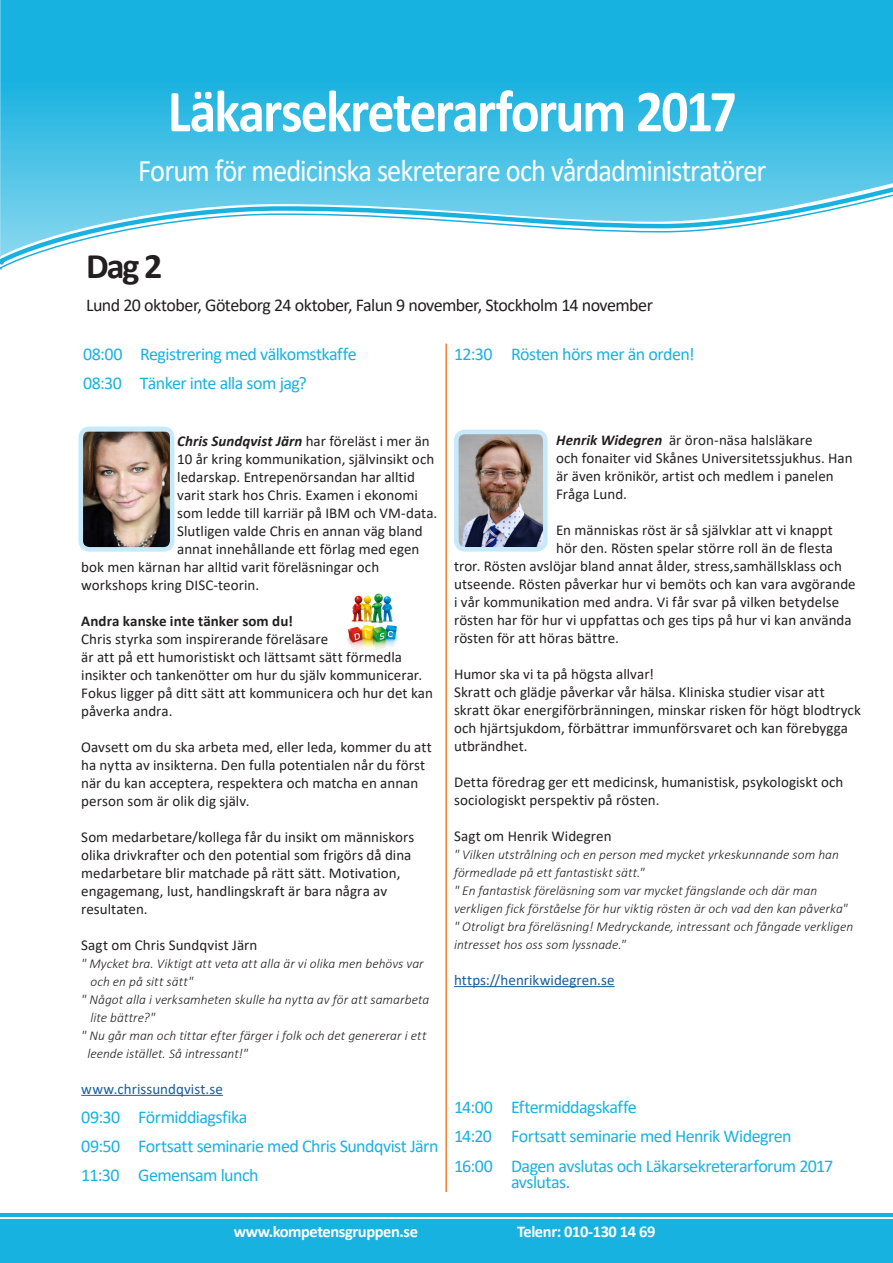
<style>
.page{position:relative;width:893px;height:1263px;background:#fff}
.page>*{position:absolute;margin:0;border:0;box-sizing:border-box;transform-origin:0 0}
.t1{font:700 60px "Calibri";letter-spacing:-.035em;color:#fff;scale:.9 1}
.t2{font:700 36px "Calibri";color:#231f20}
.t3{font:31.5px "Calibri";letter-spacing:-.035em;color:#fff;scale:.9 1}
.Rubbe{font:18px/16.5px "Calibri";letter-spacing:-.03em;color:#18b2e0}
.t4{font:18px "Calibri";letter-spacing:-.03em;color:#231f20}
.t5{font:700 16.5px "Calibri";letter-spacing:-.025em;color:#fff}
.Bröd{font:15px/18px "Calibri";color:#231f20}
.Bröd-2{font:15px "Calibri";letter-spacing:.005em;color:#175d9e}
.Bröd-3{font:italic 300 13.5px/18px "Calibri";letter-spacing:.005em;color:#231f20}
.s1{font-weight:700;font-style:italic}
.s2{font-weight:700}
</style>
<div class="page">
<svg style="left:0;top:0;width:893px;height:177px;background:#29b7e2"></svg>
<div style="left:0;top:177px;width:893px;height:9px;background:#5ac8e8"></div>
<svg style="left:0;top:186px;width:893px;height:84px"></svg>
<hr style="left:445px;top:344px;width:2px;height:848px;background:#f48026">
<div style="left:0;top:1220px;width:893px;height:43px;background:#18b2e0"></div>
<hr style="left:0;top:1213px;width:893px;height:3px;background:#18b2e0">
<hr style="left:454px;top:986px;width:161px;height:1px;background:#175d9e">
<img style="left:460px;top:436px;width:82px;height:110px">
<div style="left:454px;top:430px;width:94px;height:122px;border:5px solid #c6eafa;border-radius:9px"></div>
<hr style="left:81px;top:1095px;width:142px;height:1px;background:#175d9e">
<img style="left:85px;top:432px;width:83px;height:114px">
<div style="left:79px;top:426px;width:95px;height:126px;border:5px solid #c6eafa;border-radius:9px"></div>
<img style="left:347px;top:593px;width:51px;height:57px">
<p class="t1" style="left:168px;top:69px;width:634px">Läkarsekreterarforum 2017</p>
<p class="t3" style="left:138px;top:148px;width:699px">Forum för medicinska sekreterare och vårdadministratörer</p>
<p class="t2" style="left:86px;top:240px;width:78px">Dag 2</p>
<p class="t4" style="left:86px;top:292px;width:568px">Lund 20 oktober, Göteborg 24 oktober, Falun 9 november, Stockholm 14 november</p>
<p class="Rubbe" style="left:83px;top:345px;width:275px">08:00 Registrering med välkomstkaffe</p>
<p class="Rubbe" style="left:83px;top:375px;width:225px">08:30 Tänker inte alla som jag?</p>
<p class="Rubbe" style="left:454px;top:345px;width:242px">12:30 Rösten hörs mer än orden!</p>
<p class="Bröd" style="left:177px;top:431px;width:262px"><span class="s1">Chris Sundqvist Järn</span> har föreläst i mer än 10 år kring kommunikation, självinsikt och ledarskap. Entrepenörsandan har alltid varit stark hos Chris. Examen i ekonomi som ledde till karriär på IBM och VM-data.<br>Slutligen valde Chris en annan väg bland annat innehållande ett förlag med egen</p>
<p class="Bröd" style="left:81px;top:557px;width:299px">bok men kärnan har alltid varit föreläsningar och workshops kring DISC-teorin.</p>
<p class="Bröd" style="left:81px;top:611px;width:248px"><span class="s2">Andra kanske inte tänker som du!<br></span>Chris styrka som inspirerande föreläsare</p>
<p class="Bröd" style="left:81px;top:647px;width:353px">är att på ett humoristiskt och lättsamt sätt förmedla insikter och tankenötter om hur du själv kommunicerar.<br>Fokus ligger på ditt sätt att kommunicera och hur det kan påverka andra.</p>
<p class="Bröd" style="left:81px;top:737px;width:352px">Oavsett om du ska arbeta med, eller leda, kommer du att ha nytta av insikterna. Den fulla potentialen når du först när du kan acceptera, respektera och matcha en annan person som är olik dig själv.</p>
<p class="Bröd" style="left:81px;top:827px;width:335px">Som medarbetare/kollega får du insikt om människors olika drivkrafter och den potential som frigörs då dina medarbetare blir matchade på rätt sätt. Motivation, engagemang, lust, handlingskraft är bara några av resultaten.</p>
<p class="Bröd" style="left:81px;top:935px;width:178px">Sagt om Chris Sundqvist Järn</p>
<p class="Bröd-3" style="left:90px;top:954px;width:335px;text-indent:-9px">" Mycket bra. Viktigt att veta att alla är vi olika men behövs var och en på sitt sätt"</p>
<p class="Bröd-3" style="left:90px;top:990px;width:340px;text-indent:-9px">" Något alla i verksamheten skulle ha nytta av för att samarbeta lite bättre?"</p>
<p class="Bröd-3" style="left:87px;top:1026px;width:341px;text-indent:-6px">" Nu går man och tittar efter färger i folk och det genererar i ett leende istället. Så intressant!"</p>
<p class="Bröd-2" style="left:81px;top:1078px;width:143px">www.chrissundqvist.se</p>
<p class="Rubbe" style="left:81px;top:1108px;width:168px">09:30 Förmiddiagsfika</p>
<p class="Rubbe" style="left:81px;top:1137px;width:359px">09:50 Fortsatt seminarie med Chris Sundqvist Järn</p>
<p class="Rubbe" style="left:81px;top:1167px;width:179px">11:30 Gemensam lunch</p>
<p class="Bröd" style="left:556px;top:430px;width:258px"><span class="s1">Henrik Widegren</span> är öron-näsa halsläkare</p>
<p class="Bröd" style="left:556px;top:448px;width:298px">och fonaiter vid Skånes Universitetssjukhus. Han är även krönikör, artist och medlem i panelen<br>Fråga Lund.</p>
<p class="Bröd" style="left:556px;top:520px;width:278px">En människas röst är så självklar att vi knappt</p>
<p class="Bröd" style="left:556px;top:538px;width:278px">hör den. Rösten spelar större roll än de flesta</p>
<p class="Bröd" style="left:454px;top:556px;width:389px">tror. Rösten avslöjar bland annat ålder, stress,samhällsklass och</p>
<p class="Bröd" style="left:454px;top:574px;width:403px">utseende. Rösten påverkar hur vi bemöts och kan vara avgörande</p>
<p class="Bröd" style="left:454px;top:592px;width:387px">i vår kommunikation med andra. Vi får svar på vilken betydelse</p>
<p class="Bröd" style="left:454px;top:610px;width:399px">rösten har för hur vi uppfattas och ges tips på hur vi kan använda</p>
<p class="Bröd" style="left:454px;top:628px;width:166px">rösten för att höras bättre.</p>
<p class="Bröd" style="left:454px;top:664px;width:202px">Humor ska vi ta på högsta allvar!</p>
<p class="Bröd" style="left:454px;top:682px;width:408px">Skratt och glädje påverkar vår hälsa. Kliniska studier visar att skratt ökar energiförbränningen, minskar risken för högt blodtryck och hjärtsjukdom, förbättrar immunförsvaret och kan förebygga utbrändhet.</p>
<p class="Bröd" style="left:454px;top:772px;width:391px">Detta föredrag ger ett medicinsk, humanistisk, psykologiskt och sociologiskt perspektiv på rösten.</p>
<p class="Bröd" style="left:454px;top:826px;width:159px">Sagt om Henrik Widegren</p>
<p class="Bröd-3" style="left:454px;top:845px;width:386px">" Vilken utstrålning och en person med mycket yrkeskunnande som han förmedlade på ett fantastiskt sätt."</p>
<p class="Bröd-3" style="left:454px;top:881px;width:395px">" En fantastisk föreläsning som var mycket fängslande och där man verkligen fick förståelse för hur viktig rösten är och vad den kan påverka"</p>
<p class="Bröd-3" style="left:454px;top:917px;width:401px">" Otroligt bra föreläsning! Medryckande, intressant och fångade verkligen intresset hos oss som lyssnade."</p>
<p class="Bröd-2" style="left:454px;top:969px;width:162px">https://henrikwidegren.se</p>
<p class="Rubbe" style="left:454px;top:1098px;width:184px">14:00 Eftermiddagskaffe</p>
<p class="Rubbe" style="left:454px;top:1128px;width:339px">14:20 Fortsatt seminarie med Henrik Widegren</p>
<p class="Rubbe" style="left:511px;top:1157px;width:324px;text-indent:-57px">16:00 Dagen avslutas och Läkarsekreterarforum 2017 avslutas.</p>
<p class="t5" style="left:234px;top:1220px;width:186px">www.kompetensgruppen.se</p>
<p class="t5" style="left:517px;top:1220px;width:140px">Telenr: 010-130 14 69</p>
</div>
